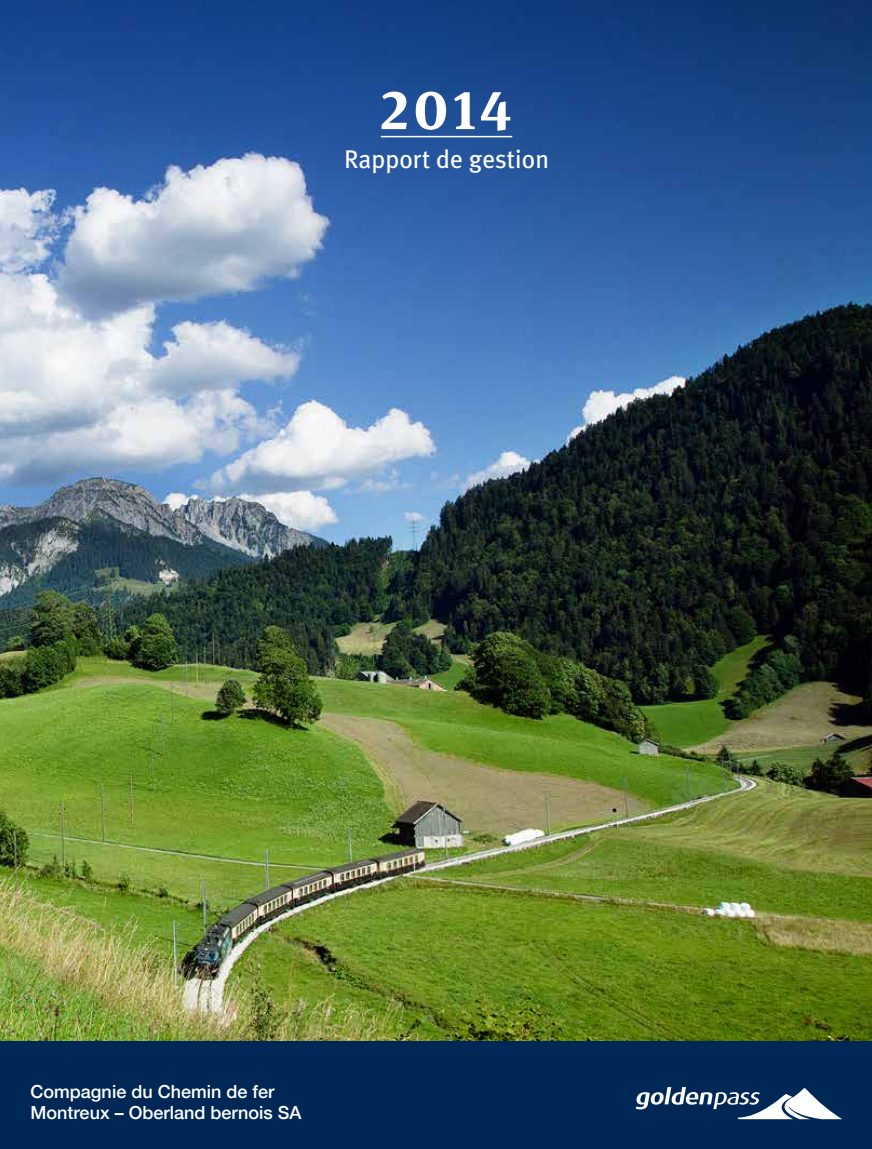
<style>
.page{position:relative;width:872px;height:1149px;background:#fff}
.page>*{position:absolute;margin:0;border:0;box-sizing:border-box;transform-origin:0 0}
.t1{font:700 55.5px "Meta Serif OT";color:#fff}
.t2{font:25.5px "Meta Plus";color:#fff}
.t3{font:500 18px/21.6px "Helvetica Neue";color:#fff}
</style>
<div class="page">
<img style="left:0;top:0;width:872px;height:1041px">
<div style="left:0;top:1041px;width:872px;height:107px;background:#002856"></div>
<hr style="left:381px;top:136px;width:131px;height:1px;background:#fff">
<svg style="left:635px;top:1087px;width:205px;height:31px"></svg>
<h1 class="t1" style="left:381px;top:74px;width:133px">2014</h1>
<h2 class="t2" style="left:344px;top:144px;width:206px">Rapport de gestion</h2>
<p class="t3" style="left:31px;top:1079px;width:272px">Compagnie du Chemin de fer<br>Montreux – Oberland bernois SA</p>
</div>
